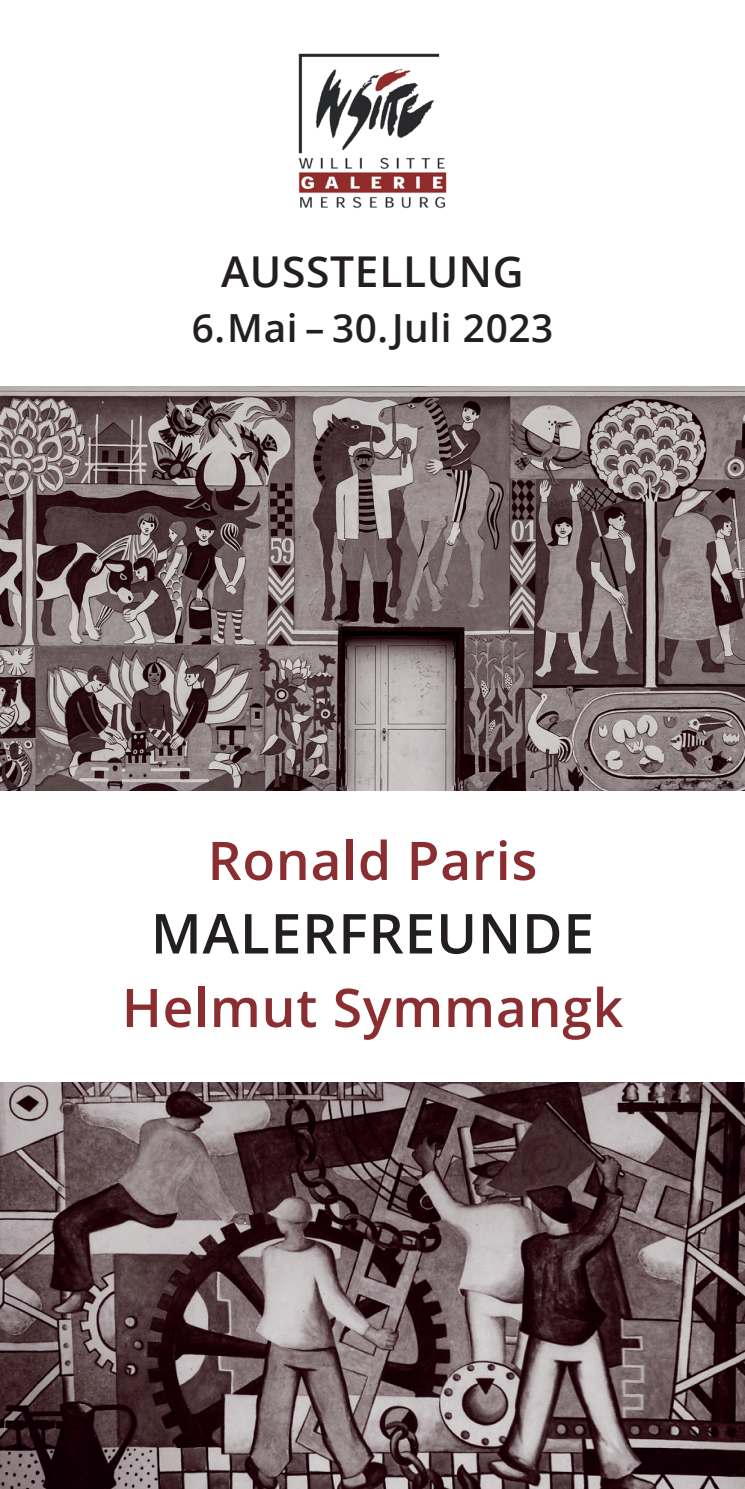
<style>
.page{position:relative;width:745px;height:1489px;background:#fff}
.page>*{position:absolute;margin:0;border:0;box-sizing:border-box;transform-origin:0 0}
.t1{font:600 55px "Open Sans";letter-spacing:.015em;color:#231f20}
.t2{font:600 53.25px "Open Sans";letter-spacing:.015em;color:#8b2e31}
.t3{font:600 42.5px "Open Sans";letter-spacing:.015em;color:#231f20}
.t4{font:600 38.75px "Open Sans";letter-spacing:.015em;color:#231f20}
</style>
<div class="page">
<img style="left:0;top:386px;width:744px;height:404px">
<img style="left:0;top:1082px;width:744px;height:406px">
<img style="left:298px;top:53px;width:149px;height:155px">
<p class="t3" style="left:221px;top:242px;width:304px">AUSSTELLUNG</p>
<p class="t4" style="left:192px;top:301px;width:363px">6.Mai – 30. Juli 2023</p>
<p class="t2" style="left:207px;top:824px;width:331px">Ronald Paris</p>
<p class="t1" style="left:151px;top:895px;width:444px">MALERFREUNDE</p>
<p class="t2" style="left:122px;top:971px;width:502px">Helmut Symmangk</p>
</div>
